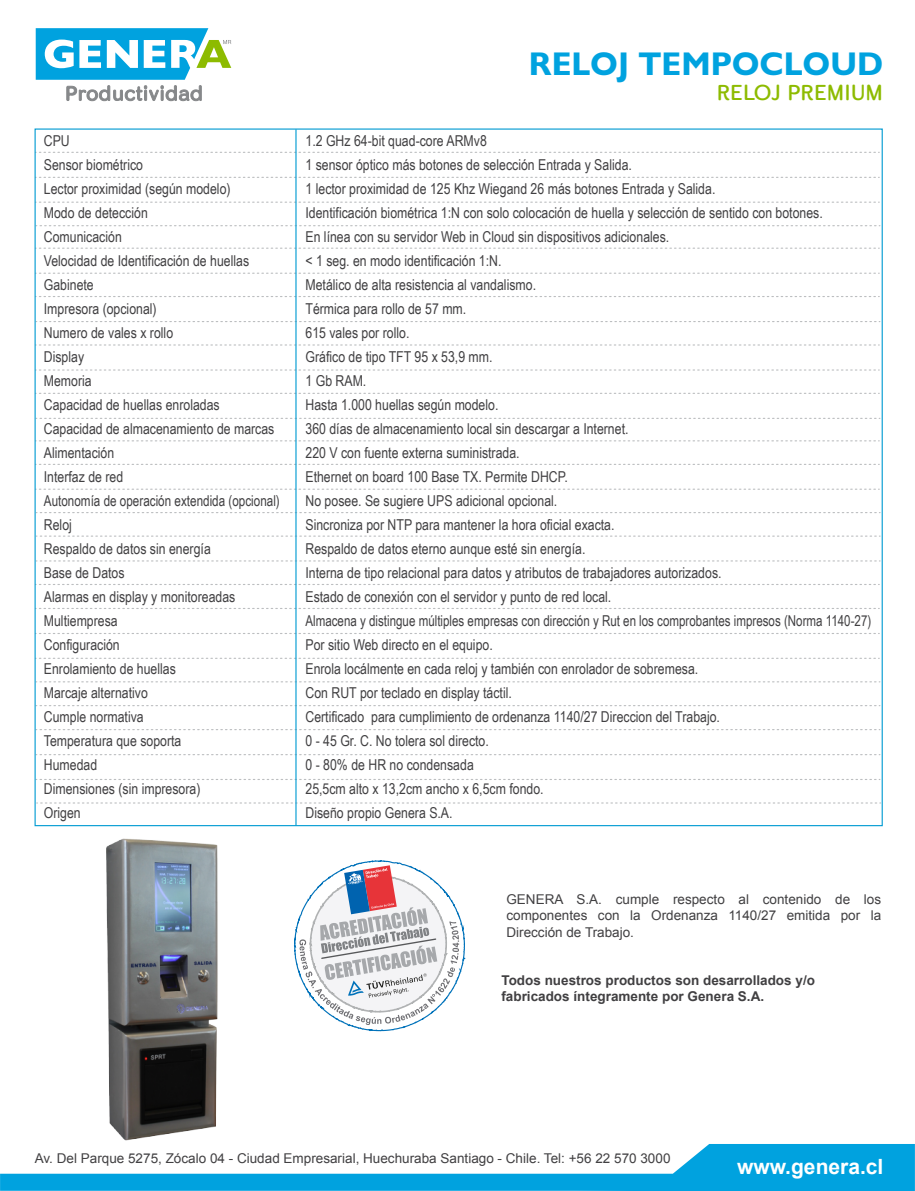
<style>
.page{position:relative;width:915px;height:1191px;background:#fff}
.page>*{position:absolute;margin:0;border:0;box-sizing:border-box;transform-origin:0 0}
.t1{font:700 33px "Gill Sans Nova";color:#00a2df}
.t2{font:700 21px "Arial";color:#fff}
.t3{font:21px "Skirt Rg";color:#8dbb00}
.t4{font:15px/24px "Arial Narrow";color:#414042}
.t5{font:13.5px/16.2px "Arial";color:#414042;text-align:justify}
.t6{font:700 13.5px/16.2px "Arial";color:#414042}
</style>
<div class="page">
<svg style="left:37px;top:705px;width:842px;height:1px"></svg>
<svg style="left:37px;top:754px;width:842px;height:1px"></svg>
<svg style="left:37px;top:729px;width:842px;height:1px"></svg>
<svg style="left:37px;top:802px;width:843px;height:1px"></svg>
<svg style="left:37px;top:779px;width:842px;height:1px"></svg>
<svg style="left:0;top:1144px;width:914px;height:47px"></svg>
<svg style="left:39px;top:177px;width:840px;height:1px"></svg>
<svg style="left:39px;top:152px;width:840px;height:1px"></svg>
<svg style="left:37px;top:225px;width:842px;height:1px"></svg>
<svg style="left:39px;top:202px;width:840px;height:1px"></svg>
<svg style="left:39px;top:273px;width:840px;height:1px"></svg>
<svg style="left:39px;top:248px;width:840px;height:1px"></svg>
<svg style="left:37px;top:321px;width:842px;height:1px"></svg>
<svg style="left:39px;top:296px;width:840px;height:1px"></svg>
<svg style="left:39px;top:369px;width:840px;height:1px"></svg>
<svg style="left:39px;top:344px;width:840px;height:1px"></svg>
<svg style="left:37px;top:418px;width:842px;height:1px"></svg>
<svg style="left:39px;top:393px;width:840px;height:1px"></svg>
<svg style="left:39px;top:464px;width:840px;height:1px"></svg>
<svg style="left:39px;top:440px;width:840px;height:1px"></svg>
<svg style="left:39px;top:488px;width:840px;height:2px"></svg>
<svg style="left:40px;top:535px;width:840px;height:1px"></svg>
<svg style="left:37px;top:512px;width:843px;height:1px"></svg>
<svg style="left:39px;top:584px;width:840px;height:1px"></svg>
<svg style="left:37px;top:560px;width:843px;height:1px"></svg>
<svg style="left:39px;top:633px;width:840px;height:1px"></svg>
<svg style="left:39px;top:608px;width:840px;height:1px"></svg>
<svg style="left:37px;top:681px;width:840px;height:1px"></svg>
<svg style="left:39px;top:658px;width:840px;height:1px"></svg>
<img style="left:96px;top:838px;width:133px;height:308px">
<hr style="left:295px;top:129px;width:1px;height:696px;background:#049cd3">
<svg style="left:294px;top:860px;width:172px;height:172px"></svg>
<svg style="left:36px;top:28px;width:195px;height:73px"></svg>
<h1 class="t1" style="left:528px;top:43px;width:356px">RELOJ TEMPOCLOUD</h1>
<h2 class="t3" style="left:716px;top:80px;width:168px">RELOJ PREMIUM</h2>
<p class="t4" style="left:44px;top:128px;width:237px">CPU<br>Sensor biométrico<br>Lector proximidad (según modelo)<br>Modo de detección<br>Comunicación<br>Velocidad de Identificación de huellas<br>Gabinete<br>Impresora (opcional)<br>Numero de vales x rollo<br>Display<br>Memoria<br>Capacidad de huellas enroladas<br>Capacidad de almacenamiento de marcas<br>Alimentación<br>Interfaz de red<br>Autonomía de operación extendida (opcional)<br>Reloj<br>Respaldo de datos sin energía<br>Base de Datos<br>Alarmas en display y monitoreadas<br>Multiempresa<br>Configuración<br>Enrolamiento de huellas<br>Marcaje alternativo<br>Cumple normativa<br>Temperatura que soporta<br>Humedad<br>Dimensiones (sin impresora)<br>Origen</p>
<p class="t4" style="left:305px;top:128px;width:567px">1.2 GHz 64-bit quad-core ARMv8<br>1 sensor óptico más botones de selección Entrada y Salida.<br>1 lector proximidad de 125 Khz Wiegand 26 más botones Entrada y Salida.<br>Identificación biométrica 1:N con solo colocación de huella y selección de sentido con botones.<br>En línea con su servidor Web in Cloud sin dispositivos adicionales.<br>&lt; 1 seg. en modo identificación 1:N.<br>Metálico de alta resistencia al vandalismo.<br>Térmica para rollo de 57 mm.<br>615 vales por rollo.<br>Gráfico de tipo TFT 95 x 53,9 mm.<br>1 Gb RAM.<br>Hasta 1.000 huellas según modelo.<br>360 días de almacenamiento local sin descargar a Internet.<br>220 V con fuente externa suministrada.<br>Ethernet on board 100 Base TX. Permite DHCP.<br>No posee. Se sugiere UPS adicional opcional.<br>Sincroniza por NTP para mantener la hora oficial exacta.<br>Respaldo de datos eterno aunque esté sin energía.<br>Interna de tipo relacional para datos y atributos de trabajadores autorizados.<br>Estado de conexión con el servidor y punto de red local.<br>Almacena y distingue múltiples empresas con dirección y Rut en los comprobantes impresos (Norma 1140-27)<br>Por sitio Web directo en el equipo.<br>Enrola locálmente en cada reloj y también con enrolador de sobremesa.<br>Con RUT por teclado en display táctil.<br>Certificado para cumplimiento de ordenanza 1140/27 Direccion del Trabajo.<br>0 - 45 Gr. C. No tolera sol directo.<br>0 - 80% de HR no condensada<br>25,5cm alto x 13,2cm ancho x 6,5cm fondo.<br>Diseño propio Genera S.A.</p>
<p class="t5" style="left:506px;top:891px;width:376px">GENERA S.A. cumple respecto al contenido de los componentes con la Ordenanza 1140/27 emitida por la Dirección de Trabajo.</p>
<p class="t6" style="left:501px;top:972px;width:315px">Todos nuestros productos son desarrollados y/o fabricados íntegramente por Genera S.A.</p>
<p class="t5" style="left:35px;top:1149px;width:637px">Av. Del Parque 5275, Zócalo 04 - Ciudad Empresarial, Huechuraba Santiago - Chile. Tel: +56 22 570 3000</p>
<h2 class="t2" style="left:736px;top:1151px;width:148px">www.genera.cl</h2>
</div>
